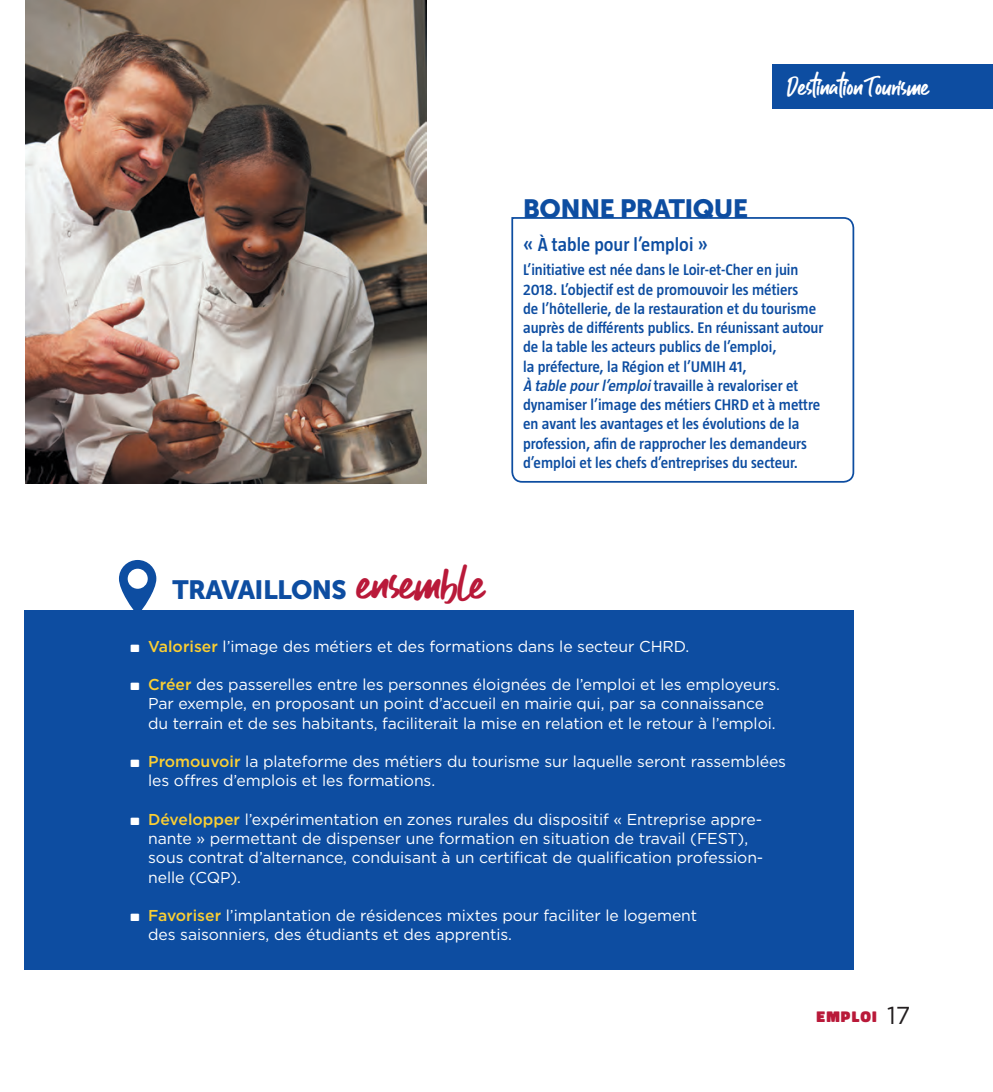
<style>
.page{position:relative;width:993px;height:1092px;background:#fff}
.page>*{position:absolute;margin:0;border:0;box-sizing:border-box;transform-origin:0 0}
.t1{font:900 36.75px "Don Jose";color:#fff}
.t2{font:26.25px "Museo Sans 900";letter-spacing:-.025em;color:#0d4da1}
.t3{font:24.5px "Guthen Bloots Personal Use";color:#fff}
.t4{font:24.5px "Gotham";color:#231f20}
.t5{font:600 19.25px "Taz";color:#0d4da1}
.t6{font:15.75px/19.2px "Gotham";letter-spacing:-.005em;color:#fff}
.t7{font:600 15.75px/19.2px "Taz";color:#0d4da1}
.t8{font:900 15.75px "Don Jose";letter-spacing:.07em;color:#b91939}
.s1{font-style:italic}
.s2{font-family:"Guthen Bloots Personal Use";font-size:45.5px;color:#b91939}
.s3{font-weight:500;color:#fbcf33}
</style>
<div class="page">
<div style="left:772px;top:64px;width:220px;height:45px;background:#0d4da1"></div>
<svg style="left:511px;top:217px;width:343px;height:266px"></svg>
<div style="left:25px;top:610px;width:828px;height:359px;background:#0d4da1"></div>
<svg style="left:119px;top:560px;width:37px;height:50px"></svg>
<div style="left:128px;top:568px;width:20px;height:20px;background:#fff;border-radius:50%"></div>
<img style="left:25px;top:0;width:402px;height:483px">
<h3 class="t3" style="left:787px;top:71px;width:143px">Destination Tourisme</h3>
<h2 class="t2" style="left:522px;top:193px;width:227px">BONNE PRATIQUE</h2>
<p class="t5" style="left:523px;top:234px;width:186px">« À table pour l’emploi »</p>
<p class="t7" style="left:523px;top:260px;width:302px">L’initiative est née dans le Loir-et-Cher en juin 2018. L’objectif est de promouvoir les métiers<br>de l’hôtellerie, de la restauration et du tourisme auprès de différents publics. En réunissant autour de la table les acteurs publics de l’emploi,<br>la préfecture, la Région et l’UMIH 41,<br><span class="s1">À table pourl’emploi</span>travaille à revaloriser et dynamiser l’image des métiers CHRD et à mettre en avant les avantages et les évolutions de la profession, afin de rapprocher les demandeurs d’emploi et les chefs d’entreprises du secteur.</p>
<h2 class="t2" style="left:172px;top:575px;width:313px">TRAVAILLONS <span class="s2">ensemble</span></h2>
<h1 class="t1" style="left:130px;top:619px;width:12px">.</h1>
<p class="t6" style="left:148px;top:636px;width:542px"><span class="s3">Valoriser</span> l’image des métiers et des formations dans le secteur CHRD.</p>
<h1 class="t1" style="left:130px;top:657px;width:12px">.</h1>
<p class="t6" style="left:148px;top:674px;width:633px"><span class="s3">Créer</span> des passerelles entre les personnes éloignées de l’emploi et les employeurs.<br>Par exemple, en proposant un point d’accueil en mairie qui, par sa connaissance du terrain et de ses habitants, faciliterait la mise en relation et le retour à l’emploi.</p>
<h1 class="t1" style="left:130px;top:734px;width:12px">.</h1>
<p class="t6" style="left:148px;top:751px;width:639px"><span class="s3">Promouvoir</span> la plateforme des métiers du tourisme sur laquelle seront rassemblées les offres d’emplois et les formations.</p>
<h1 class="t1" style="left:130px;top:792px;width:12px">.</h1>
<p class="t6" style="left:148px;top:809px;width:616px"><span class="s3">Développer</span> l’expérimentation en zones rurales du dispositif « Entreprise appre&shy;nante » permettant de dispenser une formation en situation de travail (FEST), sous contrat d’alternance, conduisant à un certificat de qualification profession&shy;nelle (CQP).</p>
<h1 class="t1" style="left:130px;top:888px;width:12px">.</h1>
<p class="t6" style="left:148px;top:905px;width:550px"><span class="s3">Favoriser</span> l’implantation de résidences mixtes pour faciliter le logement des saisonniers, des étudiants et des apprentis.</p>
<p class="t8" style="left:816px;top:1007px;width:62px">EMPLOI</p>
<h3 class="t4" style="left:886px;top:999px;width:25px">17</h3>
</div>
